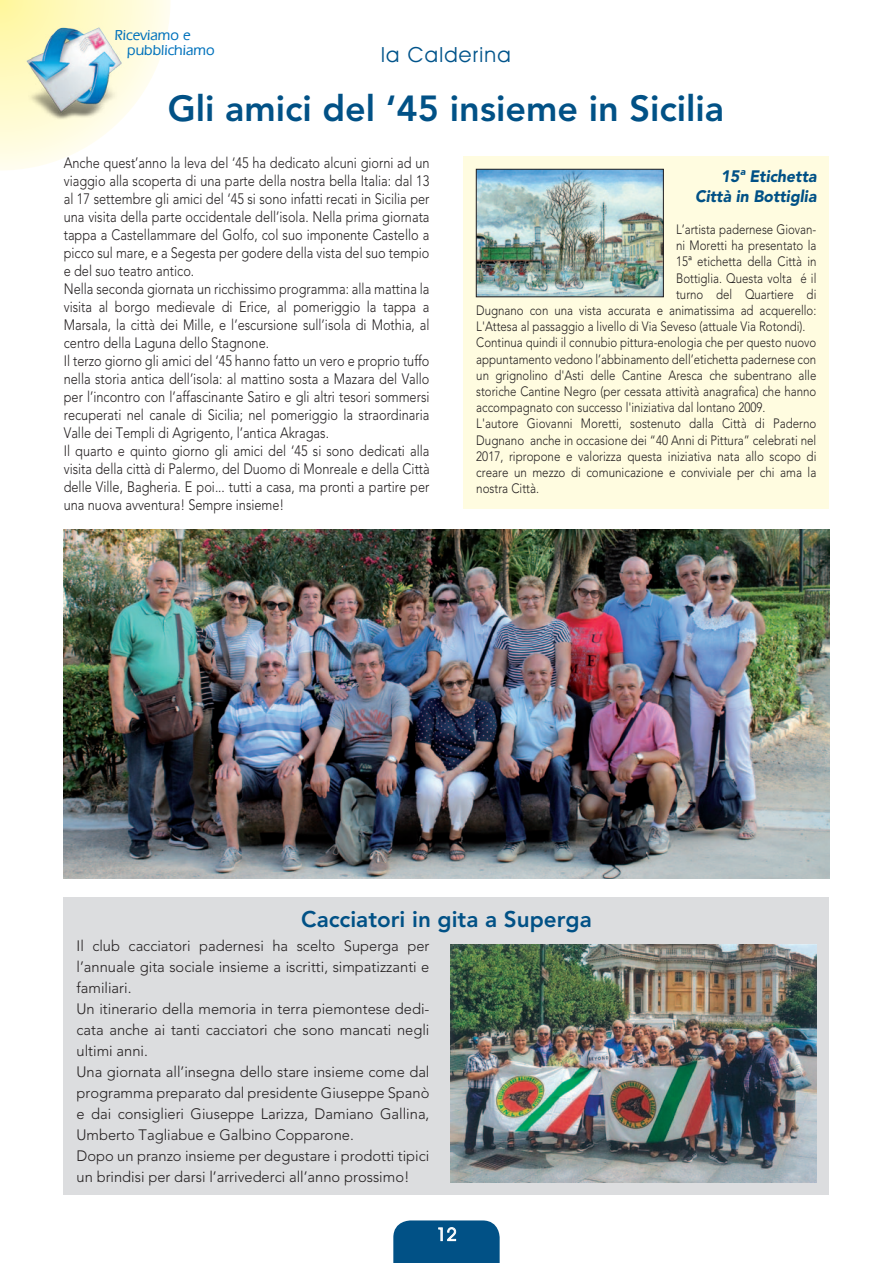
<style>
.page{position:relative;width:893px;height:1263px;background:#fff}
.page>*{position:absolute;margin:0;border:0;box-sizing:border-box;transform-origin:0 0}
.t1{font:800 36px "Avenir LT Std";color:#015186}
.t2{font:800 22.5px "Avenir LT Std";color:#015186}
.t3{font:21px "Avant Garde IT Cby BT";letter-spacing:.06em;color:#01548b}
.t4{font:18px "Avant Garde IT Cby BT";color:#fff}
.t5{font:italic 900 16.5px/19.8px "Avenir LT Std";color:#015186;text-align:right;scale:.95 1}
.t6{font:300 15px/18px "Avenir LT Std";color:#231f20;scale:.85 1}
.t7{font:300 15px/21px "Avenir LT Std";color:#231f20}
.t8{font:500 15px/15px "Eras IT Cby BT";color:#0072bc}
.t9{font:300 13.5px "Avenir LT Std";color:#231f20;scale:.85 1}
.t10{font:300 13.5px "Avenir LT Std";color:#231f20;scale:.86 1}
</style>
<div class="page">
<svg style="left:0;top:0;width:170px;height:170px"></svg>
<div style="left:64px;top:897px;width:765px;height:298px;background:#dcdddf"></div>
<div style="left:463px;top:156px;width:366px;height:353px;background:#fffce0"></div>
<svg style="left:393px;top:1220px;width:107px;height:43px;background:#115c8d"></svg>
<img style="left:451px;top:944px;width:365px;height:238px">
<img style="left:64px;top:529px;width:765px;height:349px">
<img style="left:478px;top:171px;width:184px;height:124px">
<div style="left:476px;top:169px;width:188px;height:128px;border:1px solid #231f20"></div>
<img style="left:0;top:0;width:149px;height:149px">
<p class="t8" style="left:127px;top:29px;width:89px;text-indent:-12px">Riceviamo e pubblichiamo</p>
<p class="t3" style="left:381px;top:47px;width:131px">la Calderina</p>
<p class="t1" style="left:168px;top:91px;width:558px">Gli amici del ‘45 insieme in Sicilia</p>
<p class="t6" style="left:64px;top:154px;width:432px">Anche quest’anno la leva del ‘45 ha dedicato alcuni giorni ad un viaggio alla scoperta di una parte della nostra bella Italia: dal 13 al 17 settembre gli amici del ‘45 si sono infatti recati in Sicilia per una visita della parte occidentale dell’isola. Nella prima giornata tappa a Castellammare del Golfo, col suo imponente Castello a picco sul mare, e a Segesta per godere della vista del suo tempio e del suo teatro antico.<br>Nella seconda giornata un ricchissimo programma: alla mattina la visita al borgo medievale di Erice, al pomeriggio la tappa a Marsala, la città dei Mille, e l’escursione sull’isola di Mothia, al centro della Laguna dello Stagnone.<br>Il terzo giorno gli amici del ‘45 hanno fatto un vero e proprio tuffo nella storia antica dell’isola: al mattino sosta a Mazara del Vallo per l’incontro con l’affascinante Satiro e gli altri tesori sommersi recuperati nel canale di Sicilia; nel pomeriggio la straordinaria Valle dei Templi di Agrigento, l’antica Akragas.<br>Il quarto e quinto giorno gli amici del ‘45 si sono dedicati alla visita della città di Palermo, del Duomo di Monreale e della Città delle Ville, Bagheria. E poi... tutti a casa, ma pronti a partire per una nuova avventura! Sempre insieme!</p>
<p class="t5" style="left:695px;top:166px;width:129px">15ª Etichetta<br>Città in Bottiglia</p>
<p class="t9" style="left:676px;top:223px;width:167px">L’artista padernese Giovan-</p>
<p class="t9" style="left:676px;top:239px;width:167px">ni Moretti ha presentato la</p>
<p class="t9" style="left:676px;top:255px;width:167px">15ª etichetta della Città in</p>
<p class="t9" style="left:676px;top:271px;width:167px">Bottiglia. Questa volta é il</p>
<p class="t9" style="left:676px;top:287px;width:167px">turno del Quartiere di</p>
<p class="t9" style="left:476px;top:304px;width:402px">Dugnano con una vista accurata e animatissima ad acquerello:</p>
<p class="t9" style="left:476px;top:320px;width:389px">L'Attesa al passaggio a livello di Via Seveso (attuale Via Rotondi).</p>
<p class="t9" style="left:476px;top:336px;width:402px">Continua quindi il connubio pittura-enologia che per questo nuovo</p>
<p class="t9" style="left:476px;top:352px;width:402px">appuntamento vedono l’abbinamento dell’etichetta padernese con</p>
<p class="t9" style="left:476px;top:368px;width:402px">un grignolino d'Asti delle Cantine Aresca che subentrano alle</p>
<p class="t9" style="left:476px;top:385px;width:402px">storiche Cantine Negro (per cessata attività anagrafica) che hanno</p>
<p class="t9" style="left:476px;top:401px;width:342px">accompagnato con successo l'iniziativa dal lontano 2009.</p>
<p class="t10" style="left:476px;top:417px;width:397px">L'autore Giovanni Moretti, sostenuto dalla Città di Paderno</p>
<p class="t10" style="left:476px;top:433px;width:397px">Dugnano anche in occasione dei “40 Anni di Pittura” celebrati nel</p>
<p class="t10" style="left:476px;top:449px;width:397px">2017, ripropone e valorizza questa iniziativa nata allo scopo di</p>
<p class="t10" style="left:476px;top:466px;width:397px">creare un mezzo di comunicazione e conviviale per chi ama la</p>
<p class="t10" style="left:476px;top:482px;width:75px">nostra Città.</p>
<p class="t2" style="left:301px;top:908px;width:292px">Cacciatori in gita a Superga</p>
<p class="t7" style="left:77px;top:936px;width:354px">Il club cacciatori padernesi ha scelto Superga per l’annuale gita sociale insieme a iscritti, simpatizzanti e familiari.<br>Un itinerario della memoria in terra piemontese dedi&shy;cata anche ai tanti cacciatori che sono mancati negli ultimi anni.<br>Una giornata all’insegna dello stare insieme come dal programma preparato dal presidente Giuseppe Spanò e dai consiglieri Giuseppe Larizza, Damiano Gallina, Umberto Tagliabue e Galbino Copparone.<br>Dopo un pranzo insieme per degustare i prodotti tipici un brindisi per darsi l’arrivederci all’anno prossimo!</p>
<p class="t4" style="left:436px;top:1228px;width:22px">12</p>
</div>
